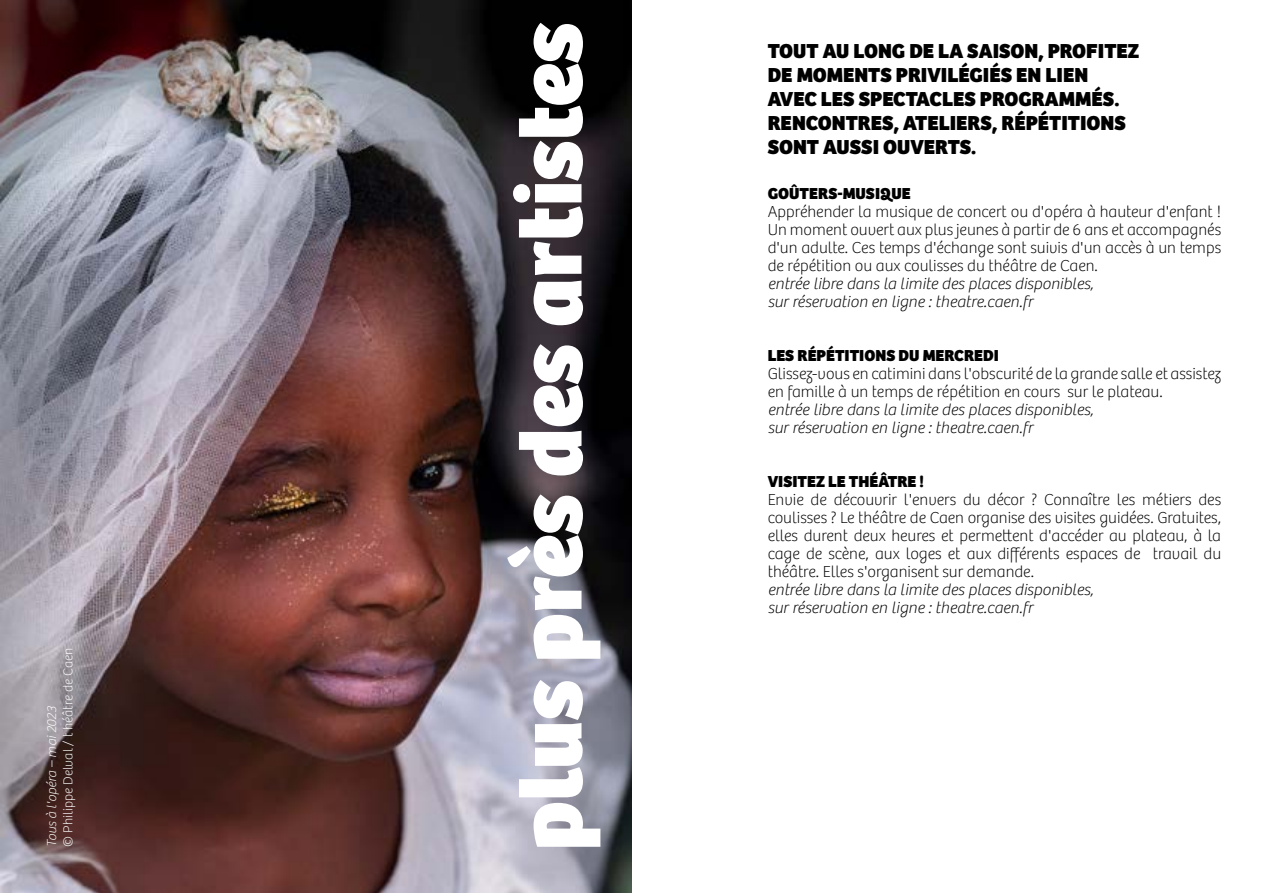
<style>
.page{position:relative;width:1263px;height:893px;background:#fff}
.page>*{position:absolute;margin:0;border:0;box-sizing:border-box;transform-origin:0 0}
.t1{font:800 90px "Bree";color:#fff}
.t2{font:800 21px/24px "Bree";color:#000}
.t3{font:100 16.5px/18px "Bree";color:#000;text-align:justify}
.t4{font:italic 100 16.5px/18px "Bree";color:#000}
.t5{font:800 16.5px "Bree";color:#000}
.t6{font:100 13.5px "Bree";color:#fff}
.t7{font:italic 100 13.5px "Bree";color:#fff}
.s1{font-style:normal}
</style>
<div class="page">
<img style="left:0;top:0;width:631px;height:893px">
<p class="t6" style="left:60px;top:846px;width:200px;rotate:-90deg">© Philippe Delval / t héâtre de Caen</p>
<p class="t7" style="left:44px;top:846px;width:142px;rotate:-90deg">Tous à l'opéra <span class="s1">–</span> mai 2023</p>
<h1 class="t1" style="left:496px;top:851px;width:829px;rotate:-90deg">plus près des artistes</h1>
<p class="t2" style="left:768px;top:39px;width:373px">TOUT AU LONG DE LA SAISON, PROFITEZ<br>DE MOMENTS PRIVILÉGIÉS EN LIEN<br>AVEC LES SPECTACLES PROGRAMMÉS.<br>RENCONTRES, ATELIERS, RÉPÉTITIONS<br>SONT AUSSI OUVERTS.</p>
<p class="t5" style="left:768px;top:183px;width:144px">GOÛTERS-MUSIQUE</p>
<p class="t3" style="left:768px;top:202px;width:455px">Appréhender la musique de concert ou d'opéra à hauteur d'enfant !<br>Un moment ouvert aux plus jeunes à partir de 6 ans et accompagnés d'un adulte. Ces temps d'échange sont suivis d'un accès à un temps de répétition ou aux coulisses du théâtre de Caen.</p>
<p class="t4" style="left:768px;top:274px;width:328px">entrée libre dans la limite des places disponibles, sur réservation en ligne : theatre.caen.fr</p>
<p class="t5" style="left:768px;top:345px;width:233px">LES RÉPÉTITIONS DU MERCREDI</p>
<p class="t3" style="left:768px;top:364px;width:455px">Glissez-vous en catimini dans l'obscurité de la grande salle et assistez en famille à un temps de répétition en cours sur le plateau.</p>
<p class="t4" style="left:768px;top:400px;width:328px">entrée libre dans la limite des places disponibles, sur réservation en ligne : theatre.caen.fr</p>
<p class="t5" style="left:768px;top:471px;width:158px">VISITEZ LE THÉÂTRE !</p>
<p class="t3" style="left:768px;top:490px;width:455px">Envie de découvrir l'envers du décor ? Connaître les métiers des coulisses ? Le théâtre de Caen organise des visites guidées. Gratuites, elles durent deux heures et permettent d'accéder au plateau, à la cage de scène, aux loges et aux différents espaces de travail du théâtre. Elles s'organisent sur demande.</p>
<p class="t4" style="left:768px;top:580px;width:328px">entrée libre dans la limite des places disponibles, sur réservation en ligne : theatre.caen.fr</p>
</div>
